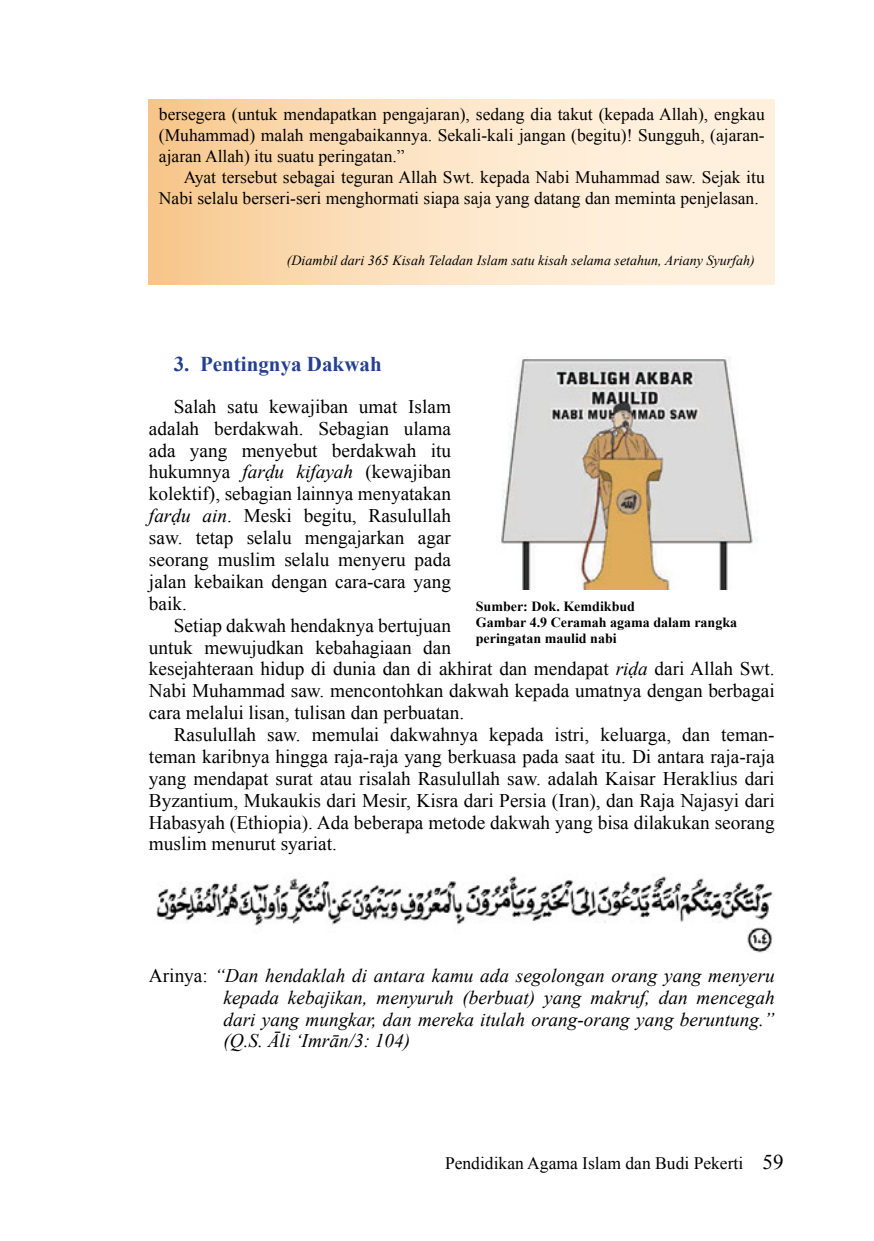
<style>
.page{position:relative;width:874px;height:1241px;background:#fff}
.page>*{position:absolute;margin:0;border:0;box-sizing:border-box;transform-origin:0 0}
.t1{font:700 21px "Times New Roman";color:#25408f}
.t2{font:19.25px/21.9px "Times New Roman";color:#000;text-align:justify}
.t3{font:italic 19.25px/21.9px "Times New Roman";color:#000;text-align:justify}
.t4{font:17.5px/21px "Times New Roman";color:#000;text-align:justify}
.t5{font:700 14px/15.8px "Times New Roman";color:#000}
.t6{font:italic 14px "Times New Roman";color:#000}
.s1{font-style:italic}
.s2{font-style:normal}
.s3{font-size:21px}
</style>
<div class="page">
<svg style="left:149px;top:99px;width:625px;height:185px;background:#fce2c2"></svg>
<img style="left:501px;top:356px;width:256px;height:233px">
<img style="left:156px;top:875px;width:618px;height:78px">
<p class="t4" style="left:159px;top:103px;width:607px">bersegera (untuk mendapatkan pengajaran), sedang dia takut (kepada Allah), engkau (Muhammad) malah mengabaikannya. Sekali-kali jangan (begitu)! Sungguh, (ajaran&shy;ajaran Allah) itu suatu peringatan.”</p>
<p class="t4" style="left:159px;top:166px;width:607px;text-indent:25px">Ayat tersebut sebagai teguran Allah Swt. kepada Nabi Muhammad saw. Sejak itu<br>Nabi selalu berseri-seri menghormati siapa saja yang datang dan meminta penjelasan.</p>
<p class="t6" style="left:287px;top:251px;width:469px">(Diambil dari 365 Kisah Teladan Islam satu kisah selama setahun, Ariany Syurfah)</p>
<p class="t1" style="left:174px;top:349px;width:209px">3. Pentingnya Dakwah</p>
<p class="t2" style="left:149px;top:395px;width:303px;text-indent:25px">Salah satu kewajiban umat Islam adalah berdakwah. Sebagian ulama ada yang menyebut berdakwah itu hukumnya <span class="s1">farḍu kifayah</span> (kewajiban kolektif), sebagian lainnya menyatakan <span class="s1">farḍu ain</span>. Meski begitu, Rasulullah saw. tetap selalu mengajarkan agar seorang muslim selalu menyeru pada jalan kebaikan dengan cara-cara yang baik.</p>
<p class="t2" style="left:149px;top:614px;width:627px;text-align:left;text-indent:25px">Setiap dakwah hendaknya bertujuan<br>untuk mewujudkan kebahagiaan dan<br>kesejahteraan hidup di dunia dan di akhirat dan mendapat <span class="s1">riḍa</span> dari Allah Swt.<br>Nabi Muhammad saw. mencontohkan dakwah kepada umatnya dengan berbagai cara melalui lisan, tulisan dan perbuatan.</p>
<p class="t2" style="left:149px;top:723px;width:627px;text-indent:25px">Rasulullah saw. memulai dakwahnya kepada istri, keluarga, dan teman&shy;teman karibnya hingga raja-raja yang berkuasa pada saat itu. Di antara raja-raja yang mendapat surat atau risalah Rasulullah saw. adalah Kaisar Heraklius dari Byzantium, Mukaukis dari Mesir, Kisra dari Persia (Iran), dan Raja Najasyi dari Habasyah (Ethiopia). Ada beberapa metode dakwah yang bisa dilakukan seorang muslim menurut syariat.</p>
<p class="t5" style="left:475px;top:598px;width:263px">Sumber: Dok. Kemdikbud<br>Gambar 4.9 Ceramah agama dalam rangka peringatan maulid nabi</p>
<p class="t3" style="left:223px;top:963px;width:552px;text-indent:-74px"><span class="s2">Arinya:</span> “Dan hendaklah di antara kamu ada segolongan orang yang menyeru kepada kebajikan, menyuruh (berbuat) yang makruf, dan mencegah dari yang mungkar, dan mereka itulah orang-orang yang beruntung.” (Q.S. Āli ‘Imrān/3: 104)</p>
<p class="t4" style="left:445px;top:1152px;width:340px">Pendidikan Agama Islam dan Budi Pekerti <span class="s3">59</span></p>
</div>
